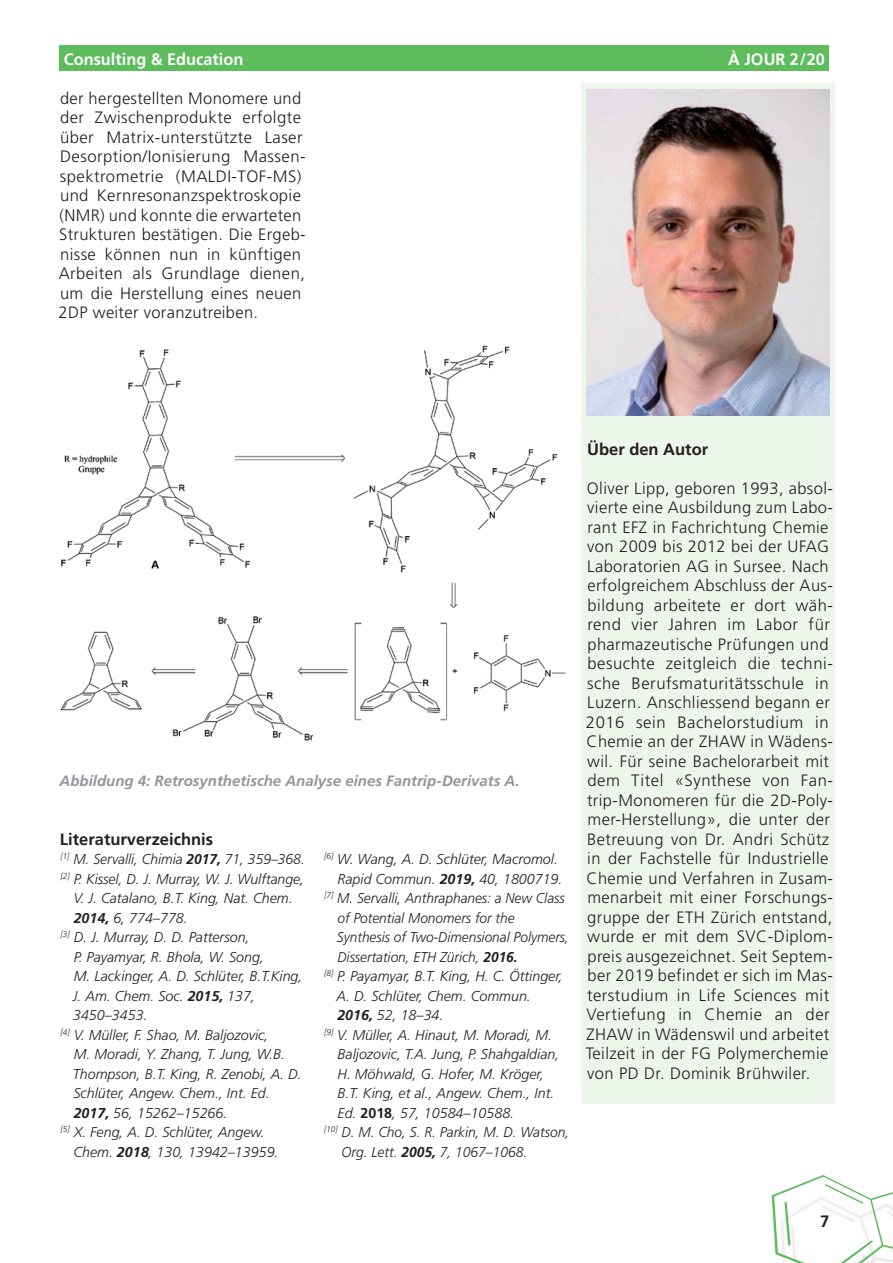
<style>
.page{position:relative;width:893px;height:1263px;background:#fff}
.page>*{position:absolute;margin:0;border:0;box-sizing:border-box;transform-origin:0 0}
.Grundschrift_Normal{font:300 16.5px/19.5px "Frutiger LT Std";letter-spacing:.025em;color:#231f20}
.Grundschrift_Fett{font:700 16.5px "Frutiger LT Com";color:#231f20}
.t1{font:700 16.5px "Frutiger LT Std";color:#fff}
.t2{font:700 16.5px "Frutiger LT Std";color:#231f20}
.Bildlegende{font:italic 700 15px "Frutiger LT Std";color:#939598}
.Quellenangabe{font:italic 300 14.25px/19.5px "Frutiger LT Std";color:#231f20}
.Quellenangabe-2{font:italic 300 14.25px/19.5px "Frutiger LT Std";color:#231f20;scale:.96 1}
.s1{font-weight:700}
.s2{font-weight:700;font-style:normal}
</style>
<div class="page">
<svg style="left:772px;top:1175px;width:121px;height:88px"></svg>
<div style="left:60px;top:45px;width:769px;height:26px;background:#5dbc5b"></div>
<div style="left:581px;top:83px;width:254px;height:1021px;background:#ecf6eb"></div>
<img style="left:60px;top:345px;width:506px;height:396px">
<img style="left:587px;top:89px;width:242px;height:327px">
<p class="t1" style="left:64px;top:49px;width:181px">Consulting &amp; Education</p>
<p class="t1" style="left:728px;top:49px;width:98px">À JOUR 2/20</p>
<p class="Grundschrift_Normal" style="left:59px;top:88px;width:249px">der hergestellten Monomere und der Zwischenprodukte erfolgte über Matrix-unterstützte Laser<br>Desorption/Ionisierung Massen&shy;spektrometrie (MALDI-TOF-MS) und Kernresonanzspektroskopie (NMR) und konnte die erwarteten<br>Strukturen bestätigen. Die Ergeb&shy;nisse können nun in künftigen<br>Arbeiten als Grundlage dienen, um die Herstellung eines neuen<br>2DP weiter voranzutreiben.</p>
<p class="Bildlegende" style="left:60px;top:772px;width:462px">Abbildung 4: Retrosynthetische Analyse eines Fantrip-Derivats A.</p>
<p class="Grundschrift_Fett" style="left:60px;top:829px;width:155px">Literaturverzeichnis</p>
<p class="Quellenangabe" style="left:61px;top:850px;width:246px"><sup>[1]</sup> M. Servalli, Chimia <span class="s1">2017,</span> 71, 359–368.</p>
<p class="Quellenangabe" style="left:73px;top:869px;width:232px;text-indent:-13px"><sup>[2]</sup> P. Kissel, D. J. Murray, W. J. Wulftange,<br>V. J. Catalano, B.T. King, Nat. Chem.<br><span class="s1">2014,</span> 6, 774–778.</p>
<p class="Quellenangabe" style="left:73px;top:928px;width:231px;text-indent:-12px"><sup>[3]</sup> D. J. Murray, D. D. Patterson,<br>P. Payamyar, R. Bhola, W. Song,<br>M. Lackinger, A. D. Schlüter, B.T.King,<br>J. Am. Chem. Soc. <span class="s1">2015,</span> 137,<br>3450–3453.</p>
<p class="Quellenangabe" style="left:73px;top:1025px;width:230px;text-indent:-12px"><sup>[4]</sup> V. Müller, F. Shao, M. Baljozovic,<br>M. Moradi, Y. Zhang, T. Jung, W.B.<br>Thompson, B.T. King, R. Zenobi, A. D.<br>Schlüter, Angew. Chem., Int. Ed.<br><span class="s1">2017,</span> 56, 15262–15266.</p>
<p class="Quellenangabe" style="left:73px;top:1123px;width:207px;text-indent:-13px"><sup>[5]</sup> X. Feng, A. D. Schlüter, Angew.<br>Chem. <span class="s1">2018</span>, 130, 13942–13959.</p>
<p class="Quellenangabe" style="left:338px;top:850px;width:226px;text-indent:-13px"><sup>[6]</sup> W. Wang, A. D. Schlüter, Macromol.<br>Rapid Commun. <span class="s1">2019,</span> 40, 1800719.</p>
<p class="Quellenangabe-2" style="left:337px;top:889px;width:243px;text-indent:-13px"><sup>[7]</sup> M. Servalli, Anthraphanes: a New Class of Potential Monomers for the Synthesis of Two-Dimensional Polymers, Dissertation, ETH Zürich, <span class="s1">2016.</span></p>
<p class="Quellenangabe" style="left:337px;top:967px;width:228px;text-indent:-12px"><sup>[8]</sup> P. Payamyar, B.T. King, H. C. Öttinger,<br>A. D. Schlüter, Chem. Commun.<br><span class="s1">2016,</span> 52, 18–34.</p>
<p class="Quellenangabe" style="left:338px;top:1025px;width:223px;text-indent:-13px"><sup>[9]</sup> V. Müller, A. Hinaut, M. Moradi, M.<br>Baljozovic, T.A. Jung, P. Shahgaldian, H. Möhwald, G. Hofer, M. Kröger, B.T. King, et al., Angew. Chem., Int.<br>Ed. <span class="s2">2018</span>, 57, 10584–10588.</p>
<p class="Quellenangabe" style="left:341px;top:1123px;width:229px;text-indent:-17px"><sup>[10]</sup> D. M. Cho, S. R. Parkin, M. D. Watson,<br>Org. Lett. <span class="s1">2005,</span> 7, 1067–1068.</p>
<p class="Grundschrift_Fett" style="left:587px;top:439px;width:123px">Über den Autor</p>
<p class="Grundschrift_Normal" style="left:586px;top:478px;width:249px">Oliver Lipp, geboren 1993, absol&shy;vierte eine Ausbildung zum Labo&shy;rant EFZ in Fachrichtung Chemie von 2009 bis 2012 bei der UFAG<br>Laboratorien AG in Sursee. Nach erfolgreichem Abschluss der Aus&shy;bildung arbeitete er dort wäh&shy;rend vier Jahren im Labor für pharmazeutische Prüfungen und besuchte zeitgleich die techni&shy;sche Berufsmaturitätsschule in<br>Luzern. Anschliessend begann er<br>2016 sein Bachelorstudium in<br>Chemie an der ZHAW in Wädens&shy;wil. Für seine Bachelorarbeit mit dem Titel «Synthese von Fan&shy;trip-Monomeren für die 2D-Poly&shy;mer-Herstellung», die unter der<br>Betreuung von Dr. Andri Schütz in der Fachstelle für Industrielle<br>Chemie und Verfahren in Zusam&shy;menarbeit mit einer Forschungs&shy;gruppe der ETH Zürich entstand, wurde er mit dem SVC-Diplom&shy;preis ausgezeichnet. Seit Septem&shy;ber 2019 befindet er sich im Mas&shy;terstudium in Life Sciences mit<br>Vertiefung in Chemie an der<br>ZHAW in Wädenswil und arbeitet<br>Teilzeit in der FG Polymerchemie von PD Dr. Dominik Brühwiler.</p>
<p class="t2" style="left:820px;top:1212px;width:11px">7</p>
</div>
